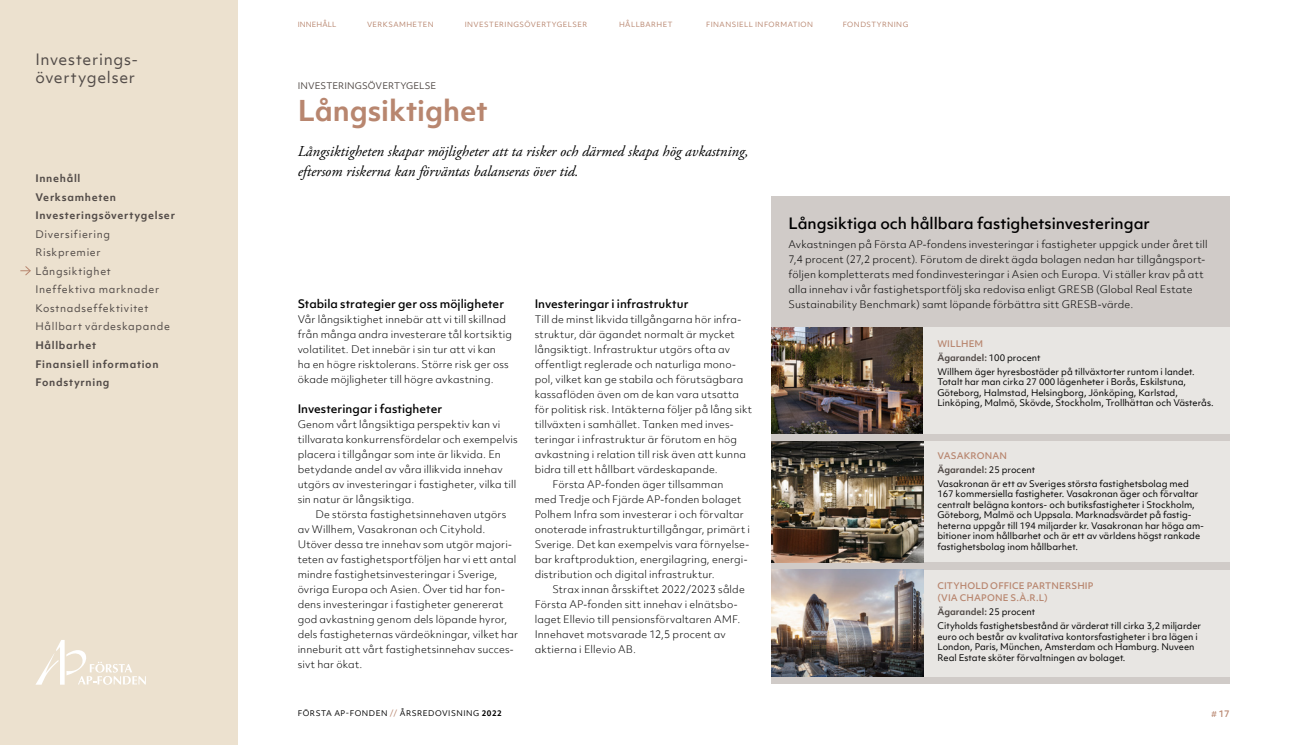
<style>
.page{position:relative;width:1290px;height:745px;background:#fff}
.page>*{position:absolute;margin:0;border:0;box-sizing:border-box;transform-origin:0 0}
.Rubrik_1{font:700 27.5px "Objektiv Mk 1";letter-spacing:-.005em;color:#b8866f}
.Ingress{font:italic 15px/20px "Adobe Garamond Pro";color:#000}
.Rubrik_3{font:500 15px "Objektiv Mk 1";color:#000}
.t1{font:15px/17.5px "Objektiv Mk 1";letter-spacing:.045em;color:#524b48}
.Mellanrubrik{font:500 11.25px "Objektiv Mk 1";color:#000}
.Bröd{font:300 10px/15px "Objektiv Mk 2";letter-spacing:.015em;color:#000}
.Inbröd{font:300 10px/15px "Objektiv Mk 2";letter-spacing:.015em;color:#000}
.t2{font:10px/18.5px "Objektiv Mk 1";letter-spacing:.065em;color:#524b48}
.t3{font:700 10px/18.5px "Objektiv Mk 1";letter-spacing:.07em;color:#524b48}
.Tabell_normal_vänste{font:8.75px/10.5px "Objektiv Mk 1";color:#000}
.Namn{font:500 8.75px/12.5px "Objektiv Mk 1";letter-spacing:.015em;color:#b8866f}
.Tabell_normal_vänste-2{font:700 8.75px "Objektiv Mk 1";color:#524b48}
.Inkil{font:8.75px "Objektiv Mk 1";letter-spacing:.01em;color:#524b48}
.t4{font:7.5px "Objektiv Mk 1";letter-spacing:.07em;color:#000}
.t5{font:6.88px "Objektiv Mk 1";letter-spacing:.065em;color:#b8866f}
.t6{font:6.88px "Objektiv Mk 1";letter-spacing:.02em;color:#b8866f}
.s1{font-weight:400;color:#000}
.s2{color:#b8866f}
.s3{font-weight:700}
.s4{font-weight:400}
</style>
<div class="page">
<div style="left:0;top:0;width:237px;height:744px;background:#ece1cf"></div>
<svg style="left:36px;top:640px;width:110px;height:44px"></svg>
<div style="left:772px;top:196px;width:458px;height:487px;background:#d0cbc8"></div>
<div style="left:923px;top:327px;width:307px;height:106px;background:#e8e6e3"></div>
<img style="left:772px;top:327px;width:151px;height:106px">
<div style="left:923px;top:570px;width:307px;height:106px;background:#e8e6e3"></div>
<img style="left:772px;top:569px;width:151px;height:107px">
<div style="left:923px;top:441px;width:307px;height:120px;background:#e8e6e3"></div>
<img style="left:772px;top:441px;width:151px;height:120px">
<svg style="left:20px;top:266px;width:11px;height:10px"></svg>
<h2 class="t1" style="left:35px;top:51px;width:102px">Investerings&shy;övertygelser</h2>
<p class="t3" style="left:35px;top:169px;width:141px">Innehåll<br>Verksamheten<br>Investeringsövertygelser</p>
<p class="t2" style="left:35px;top:224px;width:136px">Diversifiering<br>Riskpremier<br>Långsiktighet<br>Ineffektiva marknader<br>Kostnadseffektivitet<br>Hållbart värdeskapande</p>
<p class="t3" style="left:35px;top:335px;width:125px">Hållbarhet<br>Finansiell information<br>Fondstyrning</p>
<p class="t6" style="left:298px;top:20px;width:40px">INNEHÅLL</p>
<p class="t5" style="left:367px;top:20px;width:68px">VERKSAMHETEN</p>
<p class="t5" style="left:465px;top:20px;width:124px">INVESTERINGSÖVERTYGELSER</p>
<p class="t5" style="left:619px;top:20px;width:55px">HÅLLBARHET</p>
<p class="t5" style="left:706px;top:20px;width:109px">FINANSIELL INFORMATION</p>
<p class="t5" style="left:843px;top:20px;width:67px">FONDSTYRNING</p>
<p class="Inkil" style="left:298px;top:79px;width:140px">INVESTERINGSÖVERTYGELSE</p>
<p class="Rubrik_1" style="left:298px;top:91px;width:192px">Långsiktighet</p>
<p class="Ingress" style="left:298px;top:142px;width:452px">Långsiktigheten skapar möjligheter att ta risker och därmed skapa hög avkastning, eftersom riskerna kan förväntas balanseras över tid.</p>
<p class="Mellanrubrik" style="left:298px;top:296px;width:208px">Stabila strategier ger oss möjligheter</p>
<p class="Bröd" style="left:298px;top:311px;width:216px">Vår långsiktighet innebär att vi till skillnad från många andra investerare tål kortsiktig volatilitet. Det innebär i sin tur att vi kan<br>ha en högre risktolerans. Större risk ger oss ökade möjligheter till högre avkastning.</p>
<p class="Mellanrubrik" style="left:298px;top:401px;width:146px">Investeringar i fastigheter</p>
<p class="Bröd" style="left:298px;top:416px;width:222px">Genom vårt långsiktiga perspektiv kan vi tillvarata konkurrensfördelar och exempelvis placera i tillgångar som inte är likvida. En betydande andel av våra illikvida innehav utgörs av investeringar i fastigheter, vilka till sin natur är långsiktiga.</p>
<p class="Inbröd" style="left:298px;top:506px;width:222px;text-indent:18px">De största fastighetsinnehaven utgörs av Willhem, Vasakronan och Cityhold.<br>Utöver dessa tre innehav som utgör majori&shy;teten av fastighetsportföljen har vi ett antal mindre fastighetsinvesteringar i Sverige, övriga Europa och Asien. Över tid har fon&shy;dens investeringar i fastigheter genererat god avkastning genom dels löpande hyror, dels fastigheternas värdeökningar, vilket har inneburit att vårt fastighetsinnehav succes&shy;sivt har ökat.</p>
<p class="Mellanrubrik" style="left:535px;top:296px;width:155px">Investeringar i infrastruktur</p>
<p class="Bröd" style="left:535px;top:311px;width:219px">Till de minst likvida tillgångarna hör infra&shy;struktur, där ägandet normalt är mycket långsiktigt. Infrastruktur utgörs ofta av offentligt reglerade och naturliga mono&shy;pol, vilket kan ge stabila och förutsägbara kassaflöden även om de kan vara utsatta för politisk risk. Intäkterna följer på lång sikt tillväxten i samhället. Tanken med inves&shy;teringar i infrastruktur är förutom en hög avkastning i relation till risk även att kunna bidra till ett hållbart värdeskapande.</p>
<p class="Inbröd" style="left:535px;top:476px;width:217px;text-indent:18px">Första AP-fonden äger tillsamman<br>med Tredje och Fjärde AP-fonden bolaget Polhem Infra som investerar i och förvaltar onoterade infrastrukturtillgångar, primärt i Sverige. Det kan exempelvis vara förnyelse&shy;bar kraftproduktion, energilagring, energi&shy;distribution och digital infrastruktur.</p>
<p class="Inbröd" style="left:535px;top:581px;width:212px;text-indent:18px">Strax innan årsskiftet 2022/2023 sålde Första AP-fonden sitt innehav i elnätsbo&shy;laget Ellevio till pensionsförvaltaren AMF.<br>Innehavet motsvarade 12,5 procent av aktierna i Ellevio AB.</p>
<p class="Rubrik_3" style="left:788px;top:213px;width:363px">Långsiktiga och hållbara fastighetsinvesteringar</p>
<p class="Bröd" style="left:788px;top:236px;width:421px">Avkastningen på Första AP-fondens investeringar i fastigheter uppgick under året till 7,4 procent (27,2 procent). Förutom de direkt ägda bolagen nedan har tillgångsport&shy;följen kompletterats med fondinvesteringar i Asien och Europa. Vi ställer krav på att alla innehav i vår fastighetsportfölj ska redovisa enligt GRESB (Global Real Estate Sustainability Benchmark) samt löpande förbättra sitt GRESB-värde.</p>
<p class="Namn" style="left:937px;top:336px;width:47px">WILLHEM</p>
<p class="Tabell_normal_vänste-2" style="left:937px;top:351px;width:105px">Ägarandel: <span class="s1">100 procent</span></p>
<p class="Tabell_normal_vänste" style="left:937px;top:366px;width:278px">Willhem äger hyresbostäder på tillväxtorter runtom i landet.<br>Totalt har man cirka 27 000 lägenheter i Borås, Eskilstuna, Göteborg, Halmstad, Helsingborg, Jönköping, Karlstad, Linköping, Malmö, Skövde, Stockholm, Trollhättan och Västerås.</p>
<p class="Namn" style="left:937px;top:449px;width:71px">VASAKRONAN</p>
<p class="Tabell_normal_vänste-2" style="left:937px;top:463px;width:99px">Ägarandel: <span class="s1">25 procent</span></p>
<p class="Tabell_normal_vänste" style="left:937px;top:478px;width:253px">Vasakronan är ett av Sveriges största fastighetsbolag med</p>
<p class="Tabell_normal_vänste" style="left:937px;top:488px;width:268px">167 kommersiella fastigheter. Vasakronan äger och förvaltar centralt belägna kontors- och butiksfastigheter i Stockholm, Göteborg, Malmö och Uppsala. Marknadsvärdet på fastig&shy;heterna uppgår till 194 miljarder kr. Vasakronan har höga am&shy;bitioner inom hållbarhet och är ett av världens högst rankade fastighetsbolag inom hållbarhet.</p>
<p class="Namn" style="left:937px;top:578px;width:158px">CITYHOLD OFFICE PARTNERSHIP (VIA CHAPONE S.À.R.L)</p>
<p class="Tabell_normal_vänste-2" style="left:937px;top:605px;width:99px">Ägarandel: <span class="s1">25 procent</span></p>
<p class="Tabell_normal_vänste" style="left:937px;top:620px;width:265px">Cityholds fastighetsbestånd är värderat till cirka 3,2 miljarder euro och består av kvalitativa kontorsfastigheter i bra lägen i London, Paris, München, Amsterdam och Hamburg. Nuveen Real Estate sköter förvaltningen av bolaget.</p>
<p class="t4" style="left:298px;top:707px;width:206px">FÖRSTA AP-FONDEN <span class="s2">//</span> ÅRSREDOVISNING <span class="s3">2022</span></p>
<p class="Namn" style="left:1211px;top:706px;width:20px"><span class="s4">#</span> 17</p>
</div>
